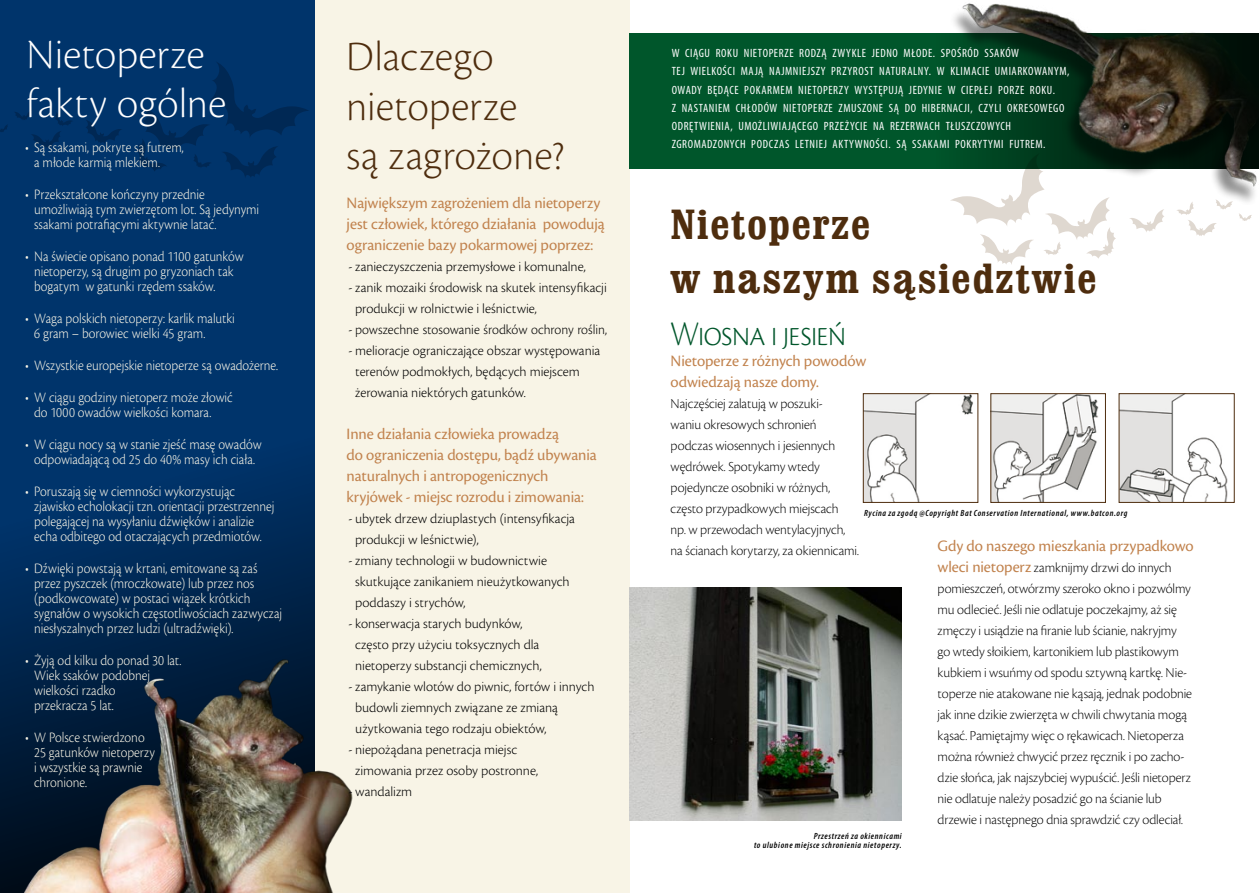
<style>
.page{position:relative;width:1259px;height:893px;background:#fff}
.page>*{position:absolute;margin:0;border:0;box-sizing:border-box;transform-origin:0 0}
.t1{font:43.5px/49.5px "Cronos Pro Lt Disp";letter-spacing:.02em;color:#4e2d0e}
.t2{font:43.5px/49.5px "Cronos Pro Lt Disp";letter-spacing:.02em;color:#fff}
.t3{font:700 condensed 42.75px/54px "Clarendon";letter-spacing:.035em;color:#4e2d0e;scale:1.05 1}
.t4{font:36px "Cronos Pro Lt Disp";letter-spacing:-.015em;color:#00562b;scale:.92 1}
.t5{font:16.5px/21px "Cronos Pro Subh";letter-spacing:-.005em;color:#c1824d}
.t6{font:300 15px/15px "Cronos Pro";color:#f8f4e6;scale:.9 1}
.t7{font:14.25px/21px "Cronos Pro Lt Disp";color:#000}
.t8{font:300 14.25px/21px "Cronos Pro";color:#000}
.t9{font:condensed 12px/18.3px "Myriad Pro";letter-spacing:.05em;color:#fff}
.t10{font:italic 600 condensed 9px/9px "Myriad Pro";letter-spacing:.07em;color:#000;text-align:right}
.s1{font-family:"Cronos Pro Subh";font-size:16.5px;color:#c1824d}
</style>
<div class="page">
<div style="left:315px;top:0;width:314px;height:893px;background:#f8f4e6"></div>
<div style="left:629px;top:33px;width:630px;height:135px;background:#00562b"></div>
<div style="left:0;top:0;width:315px;height:893px;background:#00346b"></div>
<svg style="left:0;top:482px;width:315px;height:122px;fill:#002d5d"></svg>
<svg style="left:86px;top:120px;width:36px;height:24px"></svg>
<svg style="left:15px;top:110px;width:57px;height:38px"></svg>
<svg style="left:136px;top:62px;width:173px;height:115px"></svg>
<svg style="left:0;top:125px;width:8px;height:7px"></svg>
<img style="left:629px;top:588px;width:273px;height:233px">
<img style="left:865px;top:395px;width:108px;height:106px">
<div style="left:863px;top:393px;width:115px;height:110px;border:1px solid #4e2d0e"></div>
<img style="left:992px;top:395px;width:107px;height:106px">
<div style="left:990px;top:393px;width:115px;height:110px;border:1px solid #4e2d0e"></div>
<img style="left:1120px;top:395px;width:108px;height:106px">
<div style="left:1118px;top:393px;width:116px;height:110px;border:1px solid #4e2d0e"></div>
<img style="left:937px;top:3px;width:322px;height:196px">
<svg style="left:1129px;top:209px;width:35px;height:23px"></svg>
<svg style="left:950px;top:153px;width:166px;height:111px"></svg>
<svg style="left:1177px;top:199px;width:75px;height:37px"></svg>
<img style="left:0;top:604px;width:353px;height:289px">
<h1 class="t2" style="left:27px;top:29px;width:201px">Nietoperze fakty ogólne</h1>
<p class="t9" style="left:671px;top:44px;width:399px">W CIĄGU ROKU NIETOPERZE RODZĄ ZWYKLE JEDNO MŁODE. SPOŚRÓD SSAKÓW<br>TEJ WIELKOŚCI MAJĄ NAJMNIEJSZY PRZYROST NATURALNY. W KLIMACIE UMIARKOWANYM, OWADY BĘDĄCE POKARMEM NIETOPERZY WYSTĘPUJĄ JEDYNIE W CIEPŁEJ PORZE ROKU.<br>Z NASTANIEM CHŁODÓW NIETOPERZE ZMUSZONE SĄ DO HIBERNACJI, CZYLI OKRESOWEGO ODRĘTWIENIA, UMOŻLIWIAJĄCEGO PRZEŻYCIE NA REZERWACH TŁUSZCZOWYCH ZGROMADZONYCH PODCZAS LETNIEJ AKTYWNOŚCI. SĄ SSAKAMI POKRYTYMI FUTREM.</p>
<h1 class="t1" style="left:347px;top:32px;width:219px">Dlaczego nietoperze<br>są zagrożone?</h1>
<p class="t6" style="left:34px;top:140px;width:168px;text-indent:-9px">• Są ssakami, pokryte są futrem, a młode karmią mlekiem.</p>
<p class="t6" style="left:34px;top:187px;width:252px;text-indent:-9px">• Przekształcone kończyny przednie umożliwiają tym zwierzętom lot. Są jedynymi ssakami potrafiącymi aktywnie latać.</p>
<p class="t6" style="left:34px;top:249px;width:234px;text-indent:-9px">• Na świecie opisano ponad 1100 gatunków nietoperzy, są drugim po gryzoniach tak bogatym w gatunki rzędem ssaków.</p>
<p class="t6" style="left:34px;top:311px;width:225px;text-indent:-9px">• Waga polskich nietoperzy: karlik malutki<br>6 gram – borowiec wielki 45 gram.</p>
<p class="t6" style="left:25px;top:358px;width:283px">• Wszystkie europejskie nietoperze są owadożerne.</p>
<p class="t6" style="left:34px;top:390px;width:222px;text-indent:-9px">• W ciągu godziny nietoperz może złowić do 1000 owadów wielkości komara.</p>
<p class="t6" style="left:25px;top:437px;width:264px;text-align:center">• W ciągu nocy są w stanie zjeść masę owadów odpowiadającą od 25 do 40% masy ich ciała.</p>
<p class="t6" style="left:34px;top:484px;width:268px;text-indent:-9px">• Poruszają się w ciemności wykorzystując zjawisko echolokacji tzn. orientacji przestrzennej polegającej na wysyłaniu dźwięków i analizie echa odbitego od otaczających przedmiotów.</p>
<p class="t6" style="left:34px;top:561px;width:277px;text-indent:-9px">• Dźwięki powstają w krtani, emitowane są zaś przez pyszczek (mroczkowate) lub przez nos (podkowcowate) w postaci wiązek krótkich sygnałów o wysokich częstotliwościach zazwyczaj niesłyszalnych przez ludzi (ultradźwięki).</p>
<p class="t6" style="left:34px;top:653px;width:165px;text-indent:-9px">• Żyją od kilku do ponad 30 lat.<br>Wiek ssaków podobnej wielkości rzadko<br>przekracza 5 lat.</p>
<p class="t6" style="left:34px;top:730px;width:136px;text-indent:-9px">• W Polsce stwierdzono<br>25 gatunków nietoperzy i wszystkie są prawnie chronione.</p>
<p class="t5" style="left:347px;top:192px;width:260px">Największym zagrożeniem dla nietoperzy jest człowiek, którego działania powodują ograniczenie bazy pokarmowej poprzez:</p>
<p class="t8" style="left:348px;top:256px;width:239px">- zanieczyszczenia przemysłowe i komunalne,</p>
<p class="t8" style="left:355px;top:277px;width:253px;text-indent:-7px">- zanik mozaiki środowisk na skutek intensyfikacji produkcji w rolnictwie i leśnictwie,</p>
<p class="t8" style="left:348px;top:319px;width:260px">- powszechne stosowanie środków ochrony roślin,</p>
<p class="t8" style="left:355px;top:340px;width:247px;text-indent:-7px">- melioracje ograniczające obszar występowania terenów podmokłych, będących miejscem żerowania niektórych gatunków.</p>
<p class="t5" style="left:347px;top:423px;width:252px">Inne działania człowieka prowadzą<br>do ograniczenia dostępu, bądź ubywania naturalnych i antropogenicznych kryjówek - miejsc rozrodu i zimowania:</p>
<p class="t8" style="left:355px;top:508px;width:221px;text-indent:-7px">- ubytek drzew dziuplastych (intensyfikacja produkcji w leśnictwie),</p>
<p class="t8" style="left:355px;top:550px;width:216px;text-indent:-7px">- zmiany technologii w budownictwie skutkujące zanikaniem nieużytkowanych poddaszy i strychów,</p>
<p class="t8" style="left:355px;top:613px;width:188px;text-indent:-7px">- konserwacja starych budynków, często przy użyciu toksycznych dla nietoperzy substancji chemicznych,</p>
<p class="t8" style="left:355px;top:676px;width:241px;text-indent:-7px">- zamykanie wlotów do piwnic, fortów i innych budowli ziemnych związane ze zmianą użytkowania tego rodzaju obiektów,</p>
<p class="t8" style="left:355px;top:739px;width:184px;text-indent:-7px">- niepożądana penetracja miejsc zimowania przez osoby postronne,</p>
<p class="t8" style="left:348px;top:781px;width:65px">- wandalizm</p>
<h2 class="t3" style="left:670px;top:197px;width:407px">Nietoperze<br>w naszym sąsiedztwie</h2>
<h3 class="t4" style="left:670px;top:313px;width:192px">Wiosna i jesień</h3>
<p class="t5" style="left:670px;top:350px;width:197px">Nietoperze z różnych powodów odwiedzają nasze domy.</p>
<p class="t7" style="left:670px;top:393px;width:190px">Najczęściej zalatują w poszuki-<br>waniu okresowych schronień podczas wiosennych i jesiennych wędrówek. Spotykamy wtedy pojedyncze osobniki w różnych, często przypadkowych miejscach<br>np. w przewodach wentylacyjnych, na ścianach korytarzy, za okiennicami.</p>
<p class="t10" style="left:864px;top:509px;width:265px">Rycina za zgodą @Copyright Bat Conservation International, www.batcon.org</p>
<p class="t5" style="left:937px;top:535px;width:257px">Gdy do naszego mieszkania przypadkowo</p>
<p class="t7" style="left:937px;top:557px;width:256px"><span class="s1">wleci nietoperz</span> zamknijmy drzwi do innych pomieszczeń, otwórzmy szeroko okno i pozwólmy mu odlecieć. Jeśli nie odlatuje poczekajmy, aż się zmęczy i usiądzie na firanie lub ścianie, nakryjmy go wtedy słoikiem, kartonikiem lub plastikowym kubkiem i wsuńmy od spodu sztywną kartkę. Nie&shy;toperze nie atakowane nie kąsają, jednak podobnie jak inne dzikie zwierzęta w chwili chwytania mogą kąsać. Pamiętajmy więc o rękawicach. Nietoperza można również chwycić przez ręcznik i po zacho&shy;dzie słońca, jak najszybciej wypuścić. Jeśli nietoperz nie odlatuje należy posadzić go na ścianie lub drzewie i następnego dnia sprawdzić czy odleciał.</p>
<p class="t10" style="left:754px;top:831px;width:149px">Przestrzeń za okiennicami<br>to ulubione miejsce schronienia nietoperzy.</p>
</div>
